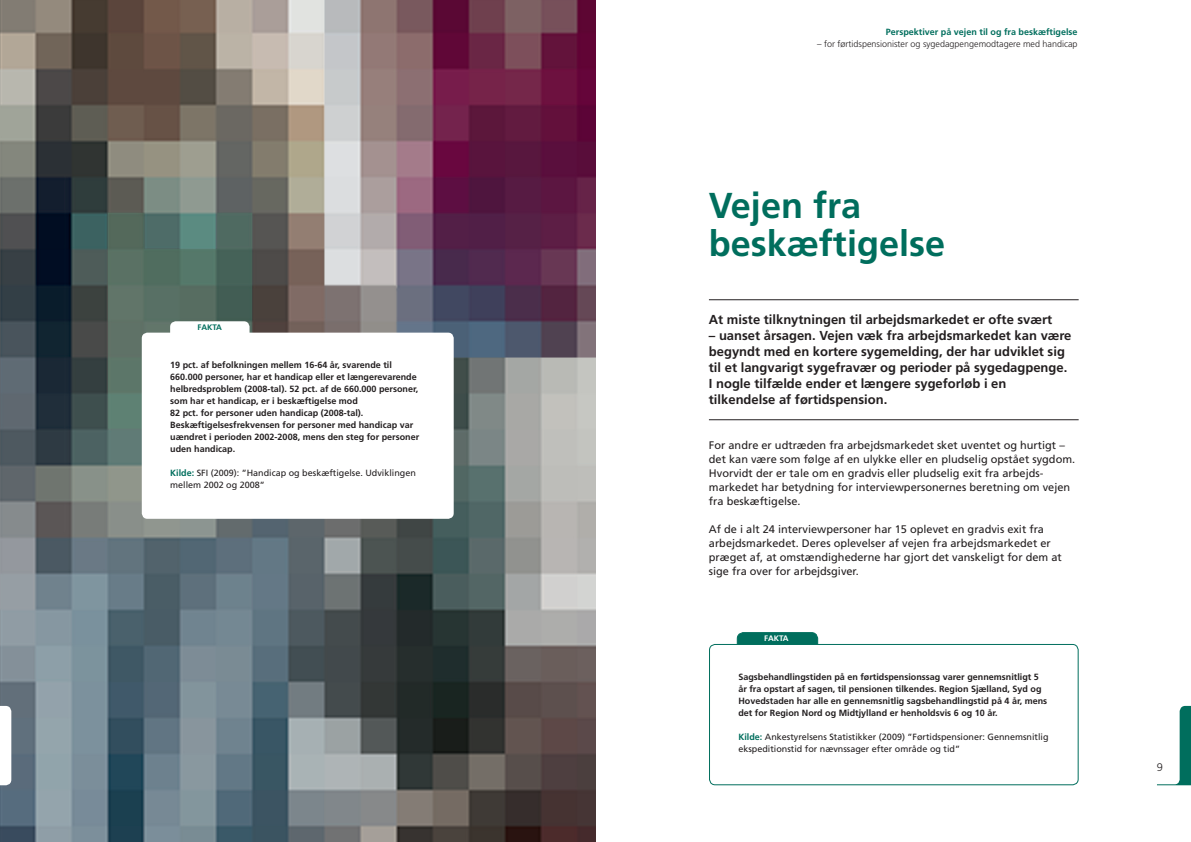
<style>
.page{position:relative;width:1191px;height:842px;background:#fff}
.page>*{position:absolute;margin:0;border:0;box-sizing:border-box;transform-origin:0 0}
.t1{font:700 36px/38px "Frutiger";color:#006e5d}
.t2{font:700 13px/16px "Frutiger";color:#231f20}
.t3{font:11px/14px "Frutiger";color:#231f20}
.t4{font:300 11px "Frutiger";color:#231f20}
.t5{font:700 9px/12px "Frutiger";color:#231f20}
.t6{font:9px/12px "Frutiger";color:#231f20}
.t7{font:300 9px "Frutiger";color:#231f20}
.t8{font:700 9px "Frutiger";color:#006e5d}
.t9{font:700 8px "Frutiger";letter-spacing:-.015em;color:#fff}
.t10{font:700 8px "Frutiger";letter-spacing:-.015em;color:#006e5d}
.s1{font-weight:700;color:#006e5d}
</style>
<div class="page">
<svg style="left:1157px;top:706px;width:34px;height:79px"></svg>
<img style="left:0;top:0;width:595px;height:842px">
<svg style="left:170px;top:321px;width:79px;height:12px"></svg>
<div style="left:142px;top:333px;width:312px;height:186px;background:#fff;border-radius:6px"></div>
<svg style="left:0;top:706px;width:34px;height:79px"></svg>
<svg style="left:736px;top:632px;width:82px;height:12px"></svg>
<div style="left:709px;top:644px;width:369px;height:141px;border:1px solid #006e5d;border-radius:6px"></div>
<hr style="left:709px;top:300px;width:369px;height:1px;background:#231f20">
<hr style="left:709px;top:420px;width:369px;height:1px;background:#231f20">
<p class="t10" style="left:198px;top:324px;width:26px">FAKTA</p>
<p class="t5" style="left:170px;top:360px;width:250px">19 pct. af befolkningen mellem 16-64 år, svarende til 660.000 personer, har et handicap eller et længerevarende helbredsproblem (2008-tal). 52 pct. af de 660.000 personer, som har et handicap, er i beskæftigelse mod<br>82 pct. for personer uden handicap (2008-tal).<br>Beskæftigelsesfrekvensen for personer med handicap var uændret i perioden 2002-2008, mens den steg for personer uden handicap.</p>
<p class="t6" style="left:170px;top:468px;width:247px"><span class="s1">Kilde:</span> SFI (2009): ”Handicap og beskæftigelse. Udviklingen mellem 2002 og 2008”</p>
<p class="t8" style="left:886px;top:29px;width:193px">Perspektiver på vejen til og fra beskæftigelse</p>
<p class="t7" style="left:817px;top:41px;width:262px">– for førtidspensionister og sygedagpengemodtagere med handicap</p>
<h1 class="t1" style="left:709px;top:189px;width:238px">Vejen fra beskæftigelse</h1>
<h2 class="t2" style="left:709px;top:312px;width:345px">At miste tilknytningen til arbejdsmarkedet er ofte svært</h2>
<p class="t2" style="left:709px;top:328px;width:364px">– uanset årsagen. Vejen væk fra arbejdsmarkedet kan være begyndt med en kortere sygemelding, der har udviklet sig til et langvarigt sygefravær og perioder på sygedagpenge.<br>I nogle tilfælde ender et længere sygeforløb i en tilkendelse af førtidspension.</p>
<p class="t3" style="left:709px;top:439px;width:368px">For andre er udtræden fra arbejdsmarkedet sket uventet og hurtigt – det kan være som følge af en ulykke eller en pludselig opstået sygdom.<br>Hvorvidt der er tale om en gradvis eller pludselig exit fra arbejds&shy;markedet har betydning for interviewpersonernes beretning om vejen fra beskæftigelse.</p>
<p class="t3" style="left:709px;top:523px;width:354px">Af de i alt 24 interviewpersoner har 15 oplevet en gradvis exit fra arbejdsmarkedet. Deres oplevelser af vejen fra arbejdsmarkedet er præget af, at omstændighederne har gjort det vanskeligt for dem at sige fra over for arbejdsgiver.</p>
<p class="t9" style="left:764px;top:635px;width:26px">FAKTA</p>
<p class="t5" style="left:738px;top:672px;width:310px">Sagsbehandlingstiden på en førtids pensions sag varer gennemsnitligt 5 år fra opstart af sagen, til pensionen til kendes. Region Sjælland, Syd og Hovedstaden har alle en gennemsnitlig sagsbehandlingstid på 4 år, mens det for Region Nord og Midtjylland er henholdsvis 6 og 10 år.</p>
<p class="t6" style="left:738px;top:732px;width:312px"><span class="s1">Kilde:</span> Ankestyrelsens Statistikker (2009) ”Førtidspensioner: Gennemsnitlig ekspeditionstid for nævnssager efter område og tid”</p>
<p class="t4" style="left:1157px;top:763px;width:8px">9</p>
</div>
